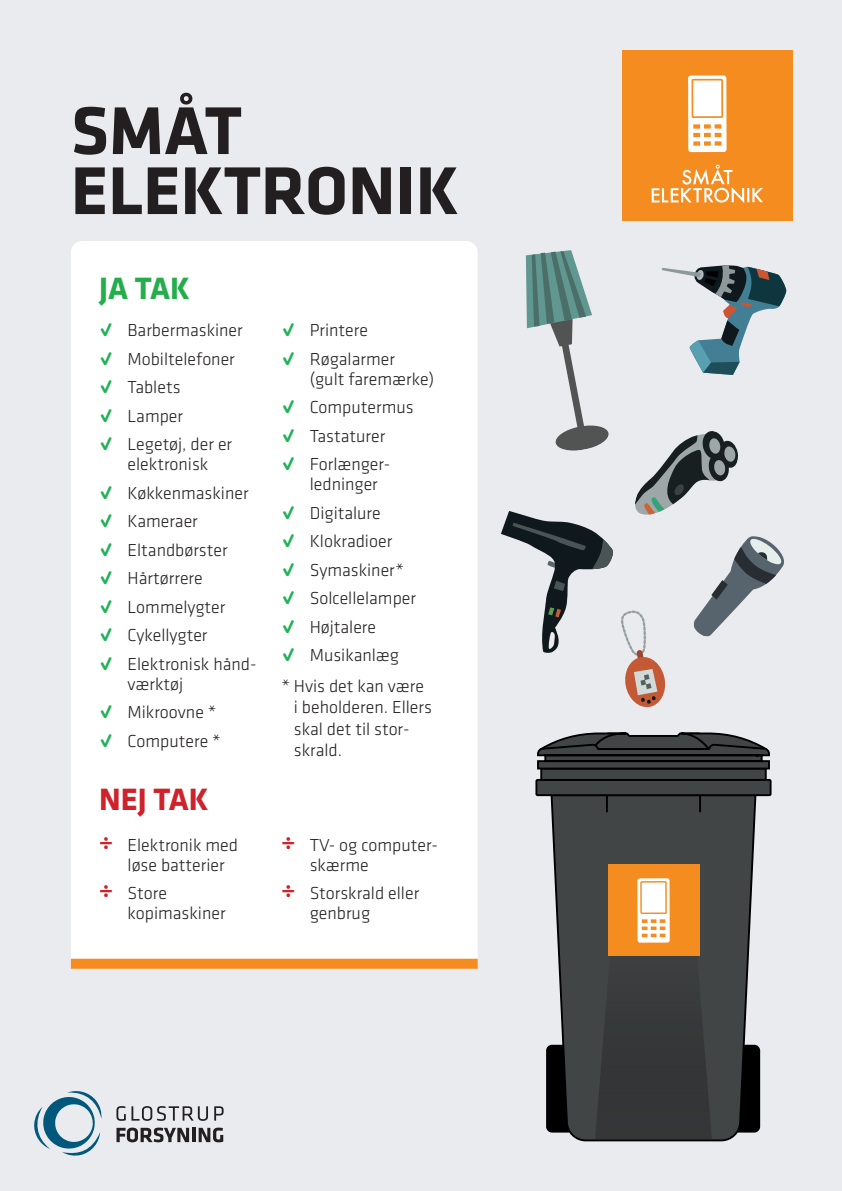
<style>
.page{position:relative;width:842px;height:1191px;background:#eaebee}
.page>*{position:absolute;margin:0;border:0;box-sizing:border-box;transform-origin:0 0}
.t1{font:700 70px/60px "Klavika";color:#231f20}
.t2{font:700 32px "Klavika";color:#ce232a}
.t3{font:700 32px "Klavika";color:#24ae4b}
.t4{font:300 18px/20px "Klavika";color:#231f20}
.s1{font-family:"Netto OT";font-weight:900;color:#21b259}
.s2{font-family:"Lato";font-weight:700;font-size:24px;color:#ce232a}
</style>
<div class="page">
<div style="left:71px;top:241px;width:407px;height:717px;background:#fff"></div>
<svg style="left:116px;top:1106px;width:92px;height:14px"></svg>
<svg style="left:214px;top:1106px;width:10px;height:14px"></svg>
<svg style="left:116px;top:1127px;width:73px;height:15px"></svg>
<hr style="left:192px;top:1127px;width:3px;height:15px;background:#231f20">
<svg style="left:199px;top:1127px;width:24px;height:15px"></svg>
<svg style="left:34px;top:1091px;width:68px;height:65px"></svg>
<div style="left:546px;top:1044px;width:27px;height:88px;background:#000001;border-radius:6px"></div>
<div style="left:733px;top:1044px;width:27px;height:88px;background:#000001;border-radius:6px"></div>
<svg style="left:550px;top:796px;width:207px;height:345px"></svg>
<div style="left:536px;top:780px;width:235px;height:15px;background:#424545"></div>
<div style="left:535px;top:779px;width:236px;height:17px;border:2px solid #000001"></div>
<div style="left:541px;top:768px;width:225px;height:12px;background:#424545"></div>
<div style="left:540px;top:767px;width:227px;height:14px;border:2px solid #000001"></div>
<svg style="left:606px;top:795px;width:2px;height:17px"></svg>
<svg style="left:699px;top:795px;width:2px;height:17px"></svg>
<svg style="left:537px;top:732px;width:233px;height:38px;background:#414344"></svg>
<div style="left:608px;top:864px;width:91px;height:92px;background:#f48c1f"></div>
<svg style="left:595px;top:878px;width:117px;height:262px"></svg>
<div style="left:642px;top:882px;width:23px;height:30px;background:#fff"></div>
<div style="left:622px;top:50px;width:170px;height:170px;background:#f48c1f"></div>
<svg style="left:652px;top:165px;width:111px;height:38px"></svg>
<svg style="left:688px;top:75px;width:38px;height:77px"></svg>
<div style="left:693px;top:80px;width:28px;height:36px;background:#fff"></div>
<svg style="left:635px;top:431px;width:103px;height:84px"></svg>
<svg style="left:662px;top:265px;width:124px;height:110px"></svg>
<svg style="left:501px;top:511px;width:112px;height:142px"></svg>
<svg style="left:526px;top:250px;width:83px;height:201px"></svg>
<svg style="left:621px;top:610px;width:44px;height:97px"></svg>
<svg style="left:694px;top:536px;width:90px;height:101px"></svg>
<div style="left:71px;top:958px;width:407px;height:10px;background:#f68b1f"></div>
<h1 class="t1" style="left:71px;top:102px;width:390px">SMÅT<br>ELEKTRONIK</h1>
<h2 class="t3" style="left:99px;top:271px;width:92px">JA TAK</h2>
<p class="t4" style="left:99px;top:320px;width:145px"><span class="s1">✓</span> Barbermaskiner</p>
<p class="t4" style="left:99px;top:349px;width:137px"><span class="s1">✓</span> Mobiltelefoner</p>
<p class="t4" style="left:99px;top:377px;width:83px"><span class="s1">✓</span> Tablets</p>
<p class="t4" style="left:99px;top:406px;width:85px"><span class="s1">✓</span> Lamper</p>
<p class="t4" style="left:99px;top:434px;width:135px;text-align:center"><span class="s1">✓</span> Legetøj, der er elektronisk</p>
<p class="t4" style="left:99px;top:483px;width:151px"><span class="s1">✓</span> Køkkenmaskiner</p>
<p class="t4" style="left:99px;top:511px;width:100px"><span class="s1">✓</span> Kameraer</p>
<p class="t4" style="left:99px;top:540px;width:130px"><span class="s1">✓</span> Eltandbørster</p>
<p class="t4" style="left:99px;top:568px;width:105px"><span class="s1">✓</span> Hårtørrere</p>
<p class="t4" style="left:99px;top:597px;width:128px"><span class="s1">✓</span> Lommelygter</p>
<p class="t4" style="left:99px;top:625px;width:110px"><span class="s1">✓</span> Cykellygter</p>
<p class="t4" style="left:128px;top:654px;width:130px;text-indent:-28px"><span class="s1">✓</span> Elektronisk hånd&shy;værktøj</p>
<p class="t4" style="left:99px;top:702px;width:119px"><span class="s1">✓</span> Mikroovne *</p>
<p class="t4" style="left:99px;top:731px;width:123px"><span class="s1">✓</span> Computere *</p>
<h2 class="t2" style="left:99px;top:781px;width:111px">NEJ TAK</h2>
<p class="t4" style="left:128px;top:835px;width:112px;text-indent:-28px"><span class="s2">÷</span> Elektronik med løse batterier</p>
<p class="t4" style="left:128px;top:883px;width:100px;text-indent:-28px"><span class="s2">÷</span> Store kopimaskiner</p>
<p class="t4" style="left:281px;top:320px;width:88px"><span class="s1">✓</span> Printere</p>
<p class="t4" style="left:310px;top:349px;width:126px;text-indent:-28px"><span class="s1">✓</span> Røgalarmer<br>(gult faremærke)</p>
<p class="t4" style="left:281px;top:397px;width:134px"><span class="s1">✓</span> Computermus</p>
<p class="t4" style="left:281px;top:426px;width:106px"><span class="s1">✓</span> Tastaturer</p>
<p class="t4" style="left:310px;top:454px;width:80px;text-indent:-28px"><span class="s1">✓</span> Forlænger&shy;ledninger</p>
<p class="t4" style="left:281px;top:503px;width:101px"><span class="s1">✓</span> Digitalure</p>
<p class="t4" style="left:281px;top:532px;width:112px"><span class="s1">✓</span> Klokradioer</p>
<p class="t4" style="left:281px;top:560px;width:124px"><span class="s1">✓</span> Symaskiner*</p>
<p class="t4" style="left:281px;top:589px;width:136px"><span class="s1">✓</span> Solcellelamper</p>
<p class="t4" style="left:281px;top:617px;width:96px"><span class="s1">✓</span> Højtalere</p>
<p class="t4" style="left:281px;top:641px;width:144px;line-height:30.1px"><span class="s1">✓</span> Musikanlæg<br>* Hvis det kan være</p>
<p class="t4" style="left:294px;top:696px;width:139px;line-height:21.6px">i beholderen. Ellers skal det til stor&shy;skrald.</p>
<p class="t4" style="left:310px;top:835px;width:127px;text-indent:-28px"><span class="s2">÷</span> TV- og computer&shy;skærme</p>
<p class="t4" style="left:310px;top:883px;width:111px;text-indent:-28px"><span class="s2">÷</span> Storskrald eller genbrug</p>
</div>
